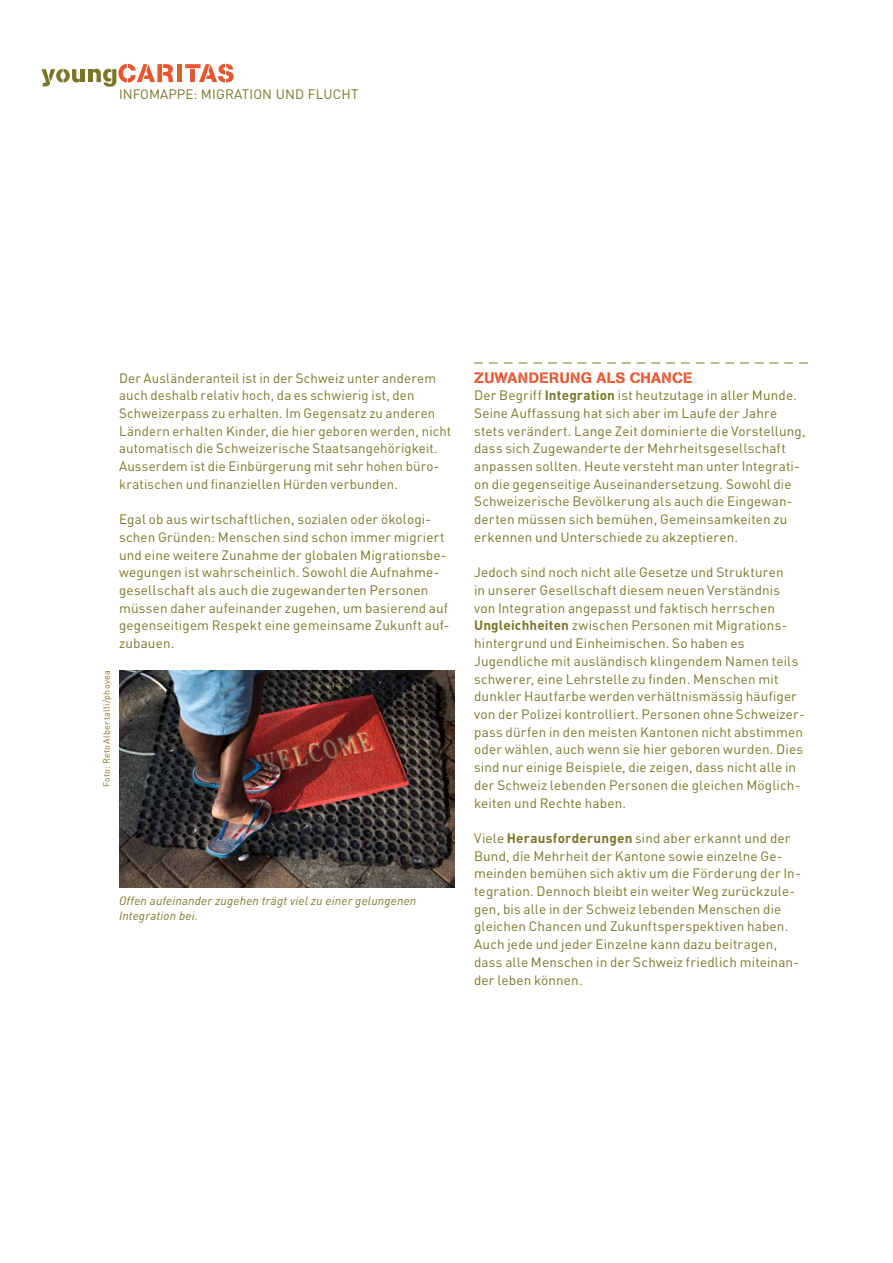
<style>
.page{position:relative;width:893px;height:1263px;background:#fff}
.page>*{position:absolute;margin:0;border:0;box-sizing:border-box;transform-origin:0 0}
.t1{font:15px "AG Book Stencil";letter-spacing:.02em;color:#e8572f}
.t2{font:13.5px/17.7px "DIN";letter-spacing:.01em;color:#797626}
.t3{font:italic 12px/15px "DIN";letter-spacing:.015em;color:#797626}
.t4{font:9px "DIN";letter-spacing:.03em;color:#797626}
.s1{font-weight:700}
</style>
<div class="page">
<hr style="left:81px;top:69px;width:4px;height:13px;background:#797626">
<hr style="left:88px;top:69px;width:4px;height:13px;background:#797626">
<div style="left:177px;top:64px;width:5px;height:18px;background:#e8572f"></div>
<svg style="left:185px;top:64px;width:49px;height:19px"></svg>
<svg style="left:93px;top:64px;width:80px;height:23px"></svg>
<svg style="left:41px;top:69px;width:39px;height:17px"></svg>
<svg style="left:474px;top:363px;width:334px;height:1px"></svg>
<img style="left:119px;top:670px;width:335px;height:217px">
<p class="t2" style="left:119px;top:85px;width:241px">INFOMAPPE: MIGRATION UND FLUCHT</p>
<p class="t2" style="left:119px;top:369px;width:334px">Der Ausländeranteil ist in der Schweiz unter anderem auch deshalb relativ hoch, da es schwierig ist, den Schweizerpass zu erhalten. Im Gegensatz zu anderen Ländern erhalten Kinder, die hier geboren werden, nicht automatisch die Schweizerische Staatsangehörigkeit.<br>Ausserdem ist die Einbürgerung mit sehr hohen büro&shy;kratischen und finanziellen Hürden verbunden.</p>
<p class="t2" style="left:119px;top:510px;width:332px">Egal ob aus wirtschaftlichen, sozialen oder ökologi&shy;schen Gründen: Menschen sind schon immer migriert und eine weitere Zunahme der globalen Migrationsbe&shy;wegungen ist wahrscheinlich. Sowohl die Aufnahme&shy;gesellschaft als auch die zugewanderten Personen müssen daher aufeinander zugehen, um basierend auf gegenseitigem Respekt eine gemeinsame Zukunft auf&shy;zubauen.</p>
<p class="t4" style="left:101px;top:787px;width:119px;rotate:-90deg">Foto: Reto Albertalli/phovea</p>
<p class="t3" style="left:119px;top:893px;width:299px">Offen aufeinander zugehen trägt viel zu einer gelungenen<br>Integration bei.</p>
<p class="t1" style="left:474px;top:368px;width:220px">ZUWANDERUNG ALS CHANCE</p>
<p class="t2" style="left:474px;top:386px;width:333px">Der Begriff <span class="s1">Integration</span> ist heutzutage in aller Munde.<br>Seine Auffassung hat sich aber im Laufe der Jahre stets verändert. Lange Zeit dominierte die Vorstellung, dass sich Zugewanderte der Mehrheitsgesellschaft anpassen sollten. Heute versteht man unter Integrati&shy;on die gegenseitige Auseinandersetzung. Sowohl die Schweizerische Bevölkerung als auch die Eingewan&shy;derten müssen sich bemühen, Gemeinsamkeiten zu erkennen und Unterschiede zu akzeptieren.</p>
<p class="t2" style="left:474px;top:563px;width:332px">Jedoch sind noch nicht alle Gesetze und Strukturen<br>in unserer Gesellschaft diesem neuen Verständnis<br>von Integration angepasst und faktisch herrschen <span class="s1">Ungleichheiten</span> zwischen Personen mit Migrations&shy;hintergrund und Einheimischen. So haben es Jugendliche mit ausländisch klingendem Namen teils schwerer, eine Lehrstelle zu finden. Menschen mit dunkler Hautfarbe werden verhältnismässig häufiger von der Polizei kontrolliert. Personen ohne Schweizer&shy;pass dürfen in den meisten Kantonen nicht abstimmen oder wählen, auch wenn sie hier geboren wurden. Dies sind nur einige Beispiele, die zeigen, dass nicht alle in der Schweiz lebenden Personen die gleichen Möglich&shy;keiten und Rechte haben.</p>
<p class="t2" style="left:474px;top:829px;width:328px">Viele <span class="s1">Herausforderungen</span> sind aber erkannt und der Bund, die Mehrheit der Kantone sowie einzelne Ge&shy;meinden bemühen sich aktiv um die Förderung der In&shy;tegration. Dennoch bleibt ein weiter Weg zurückzule&shy;gen, bis alle in der Schweiz lebenden Menschen die gleichen Chancen und Zukunftsperspektiven haben.<br>Auch jede und jeder Einzelne kann dazu beitragen, dass alle Menschen in der Schweiz friedlich miteinan&shy;der leben können.</p>
</div>
